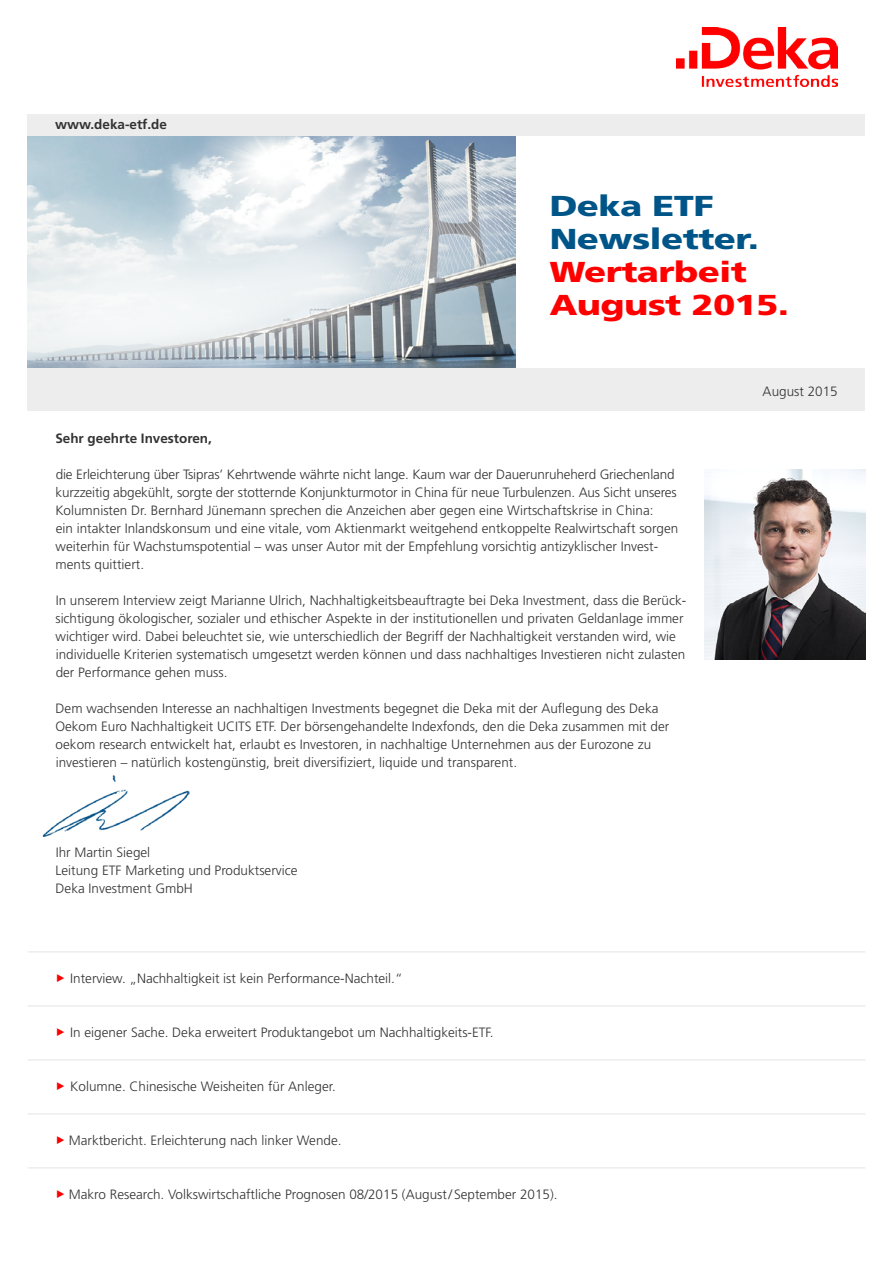
<style>
.page{position:relative;width:893px;height:1263px;background:#fff}
.page>*{position:absolute;margin:0;border:0;box-sizing:border-box;transform-origin:0 0}
.t1{font:36px/33px "DK Frutiger OTPS Black 80 HL";color:#f00}
.t2{font:36px/33px "DK Frutiger OTPS Black 80 HL";color:#058}
.t3{font:300 13.5px/18px "Deka Frutiger OTPS";color:#333}
.t4{font:700 13.5px "Deka Frutiger OTPS";color:#333}
</style>
<div class="page">
<img style="left:28px;top:135px;width:488px;height:233px">
<img style="left:704px;top:470px;width:161px;height:189px">
<div style="left:28px;top:368px;width:837px;height:43px;background:#ededed"></div>
<div style="left:28px;top:114px;width:837px;height:21px;background:#ededed"></div>
<img style="left:676px;top:28px;width:161px;height:58px">
<img style="left:42px;top:775px;width:147px;height:62px">
<hr style="left:28px;top:951px;width:837px;height:2px;background:#ededed">
<hr style="left:28px;top:1005px;width:837px;height:2px;background:#ededed">
<hr style="left:28px;top:1059px;width:837px;height:2px;background:#ededed">
<hr style="left:28px;top:1113px;width:837px;height:2px;background:#ededed">
<hr style="left:28px;top:1167px;width:837px;height:2px;background:#ededed">
<p class="t4" style="left:55px;top:116px;width:113px">www.deka-etf.de</p>
<h1 class="t2" style="left:550px;top:187px;width:210px">Deka ETF<br>Newsletter.</h1>
<h1 class="t1" style="left:550px;top:253px;width:241px">Wertarbeit<br>August 2015.</h1>
<p class="t3" style="left:763px;top:382px;width:77px">August 2015</p>
<p class="t4" style="left:55px;top:430px;width:158px">Sehr geehrte Investoren,</p>
<p class="t3" style="left:55px;top:466px;width:625px">die Erleichterung über Tsipras’ Kehrtwende währte nicht lange. Kaum war der Dauerunruheherd Griechenland kurzzeitig abgekühlt, sorgte der stotternde Konjunkturmotor in China für neue Turbulenzen. Aus Sicht unseres Kolumnisten Dr. Bernhard Jünemann sprechen die Anzeichen aber gegen eine Wirtschaftskrise in China:<br>ein intakter Inlandskonsum und eine vitale, vom Aktienmarkt weitgehend entkoppelte Realwirtschaft sorgen weiterhin für Wachstumspotential – was unser Autor mit der Empfehlung vorsichtig antizyklischer Invest&shy;ments quittiert.</p>
<p class="t3" style="left:55px;top:592px;width:632px">In unserem Interview zeigt Marianne Ulrich, Nachhaltigkeitsbeauftragte bei Deka Investment, dass die Berück&shy;sichtigung ökologischer, sozialer und ethischer Aspekte in der institutionellen und privaten Geldanlage immer wichtiger wird. Dabei beleuchtet sie, wie unterschiedlich der Begriff der Nachhaltigkeit verstanden wird, wie individuelle Kriterien systematisch umgesetzt werden können und dass nachhaltiges Investieren nicht zulasten der Performance gehen muss.</p>
<p class="t3" style="left:55px;top:700px;width:615px">Dem wachsenden Interesse an nachhaltigen Investments begegnet die Deka mit der Auflegung des Deka Oekom Euro Nachhaltigkeit UCITS ETF. Der börsengehandelte Indexfonds, den die Deka zusammen mit der oekom research entwickelt hat, erlaubt es Investoren, in nachhaltige Unternehmen aus der Eurozone zu investieren – natürlich kostengünstig, breit diversifiziert, liquide und transparent.</p>
<p class="t3" style="left:56px;top:844px;width:244px">Ihr Martin Siegel<br>Leitung ETF Marketing und Produktservice<br>Deka Investment GmbH</p>
<p class="t3" style="left:70px;top:970px;width:334px">Interview. „Nachhaltigkeit ist kein Performance-Nachteil.“</p>
<p class="t3" style="left:70px;top:1024px;width:425px">In eigener Sache. Deka erweitert Produktangebot um Nachhaltigkeits-ETF.</p>
<p class="t3" style="left:70px;top:1078px;width:267px">Kolumne. Chinesische Weisheiten für Anleger.</p>
<p class="t3" style="left:69px;top:1132px;width:274px">Marktbericht. Erleichterung nach linker Wende.</p>
<p class="t3" style="left:69px;top:1186px;width:490px">Makro Research. Volkswirtschaftliche Prognosen 08/2015 (August/September 2015).</p>
</div>
